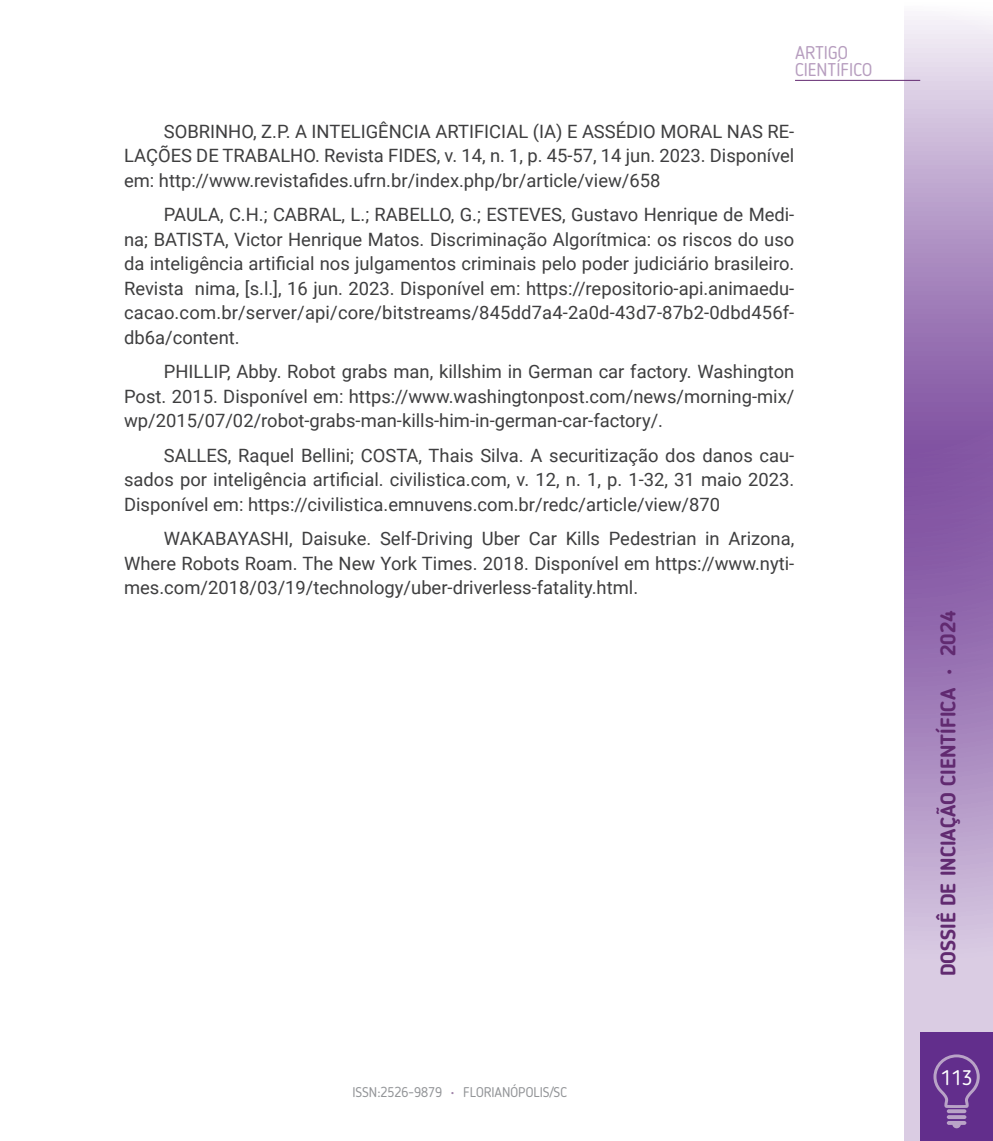
<style>
.page{position:relative;width:993px;height:1141px;background:#fff}
.page>*{position:absolute;margin:0;border:0;box-sizing:border-box;transform-origin:0 0}
.t1{font:700 21px "Blogger Sans";color:#612a70}
.t2{font:21px "Blogger Sans";color:#fff}
.t3{font:18.38px/24.5px "Roboto";color:#3e3e3f;text-align:justify}
.t4{font:18.38px/17.5px "Blogger Sans";color:#b79ebf}
.t5{font:14px "Blogger Sans";color:#939598}
.s1{color:#9f81a7}
</style>
<div class="page">
<svg style="left:903px;top:16px;width:89px;height:1125px;background:#b194c5"></svg>
<hr style="left:794px;top:80px;width:125px;height:1px;background:#61286f">
<div style="left:919px;top:1033px;width:73px;height:108px;background:#622e8c"></div>
<svg style="left:946px;top:1121px;width:20px;height:7px"></svg>
<svg style="left:946px;top:1115px;width:20px;height:4px"></svg>
<svg style="left:946px;top:1109px;width:20px;height:4px"></svg>
<svg style="left:933px;top:1054px;width:46px;height:54px"></svg>
<p class="t4" style="left:794px;top:43px;width:79px">ARTIGO<br>CIENTÍFICO</p>
<p class="t3" style="left:124px;top:118px;width:671px;text-indent:40px">SOBRINHO, Z.P. A INTELIGÊNCIA ARTIFICIAL (IA) E ASSÉDIO MORAL NAS RE-LAÇÕES DE TRABALHO. Revista FIDES, v. 14, n. 1, p. 45-57, 14 jun. 2023. Disponível em: http://www.revistafides.ufrn.br/index.php/br/article/view/658</p>
<p class="t3" style="left:124px;top:202px;width:671px;text-indent:40px">PAULA, C.H.; CABRAL, L.; RABELLO, G.; ESTEVES, Gustavo Henrique de Medi&shy;na; BATISTA, Victor Henrique Matos. Discriminação Algorítmica: os riscos do uso da inteligência artificial nos julgamentos criminais pelo poder judiciário brasileiro.<br>Revista nima, [s.l.], 16 jun. 2023. Disponível em: https://repositorio-api.animaedu&shy;cacao.com.br/server/api/core/bitstreams/845dd7a4-2a0d-43d7-87b2-0dbd456f&shy;db6a/content.</p>
<p class="t3" style="left:124px;top:359px;width:671px;text-indent:40px">PHILLIP, Abby. Robot grabs man, killshim in German car factory. Washington Post. 2015. Disponível em: https://www.washingtonpost.com/news/morning-mix/ wp/2015/07/02/robot-grabs-man-kills-him-in-german-car-factory/.</p>
<p class="t3" style="left:124px;top:442px;width:671px;text-indent:40px">SALLES, Raquel Bellini; COSTA, Thais Silva. A securitização dos danos cau&shy;sados por inteligência artificial. civilistica.com, v. 12, n. 1, p. 1-32, 31 maio 2023.<br>Disponível em: https://civilistica.emnuvens.com.br/redc/article/view/870</p>
<p class="t3" style="left:124px;top:526px;width:671px;text-indent:40px">WAKABAYASHI, Daisuke. Self-Driving Uber Car Kills Pedestrian in Arizona, Where Robots Roam. The New York Times. 2018. Disponível em https://www.nyti&shy;mes.com/2018/03/19/technology/uber-driverless-fatality.html.</p>
<p class="t5" style="left:352px;top:1084px;width:216px">ISSN:2526-9879 <span class="s1">•</span> FLORIANÓPOLIS/SC</p>
<p class="t1" style="left:934px;top:976px;width:367px;rotate:-90deg">DOSSIÊ DE INCIAÇÃO CIENTÍFICA • 2024</p>
<p class="t2" style="left:940px;top:1065px;width:33px">113</p>
</div>
